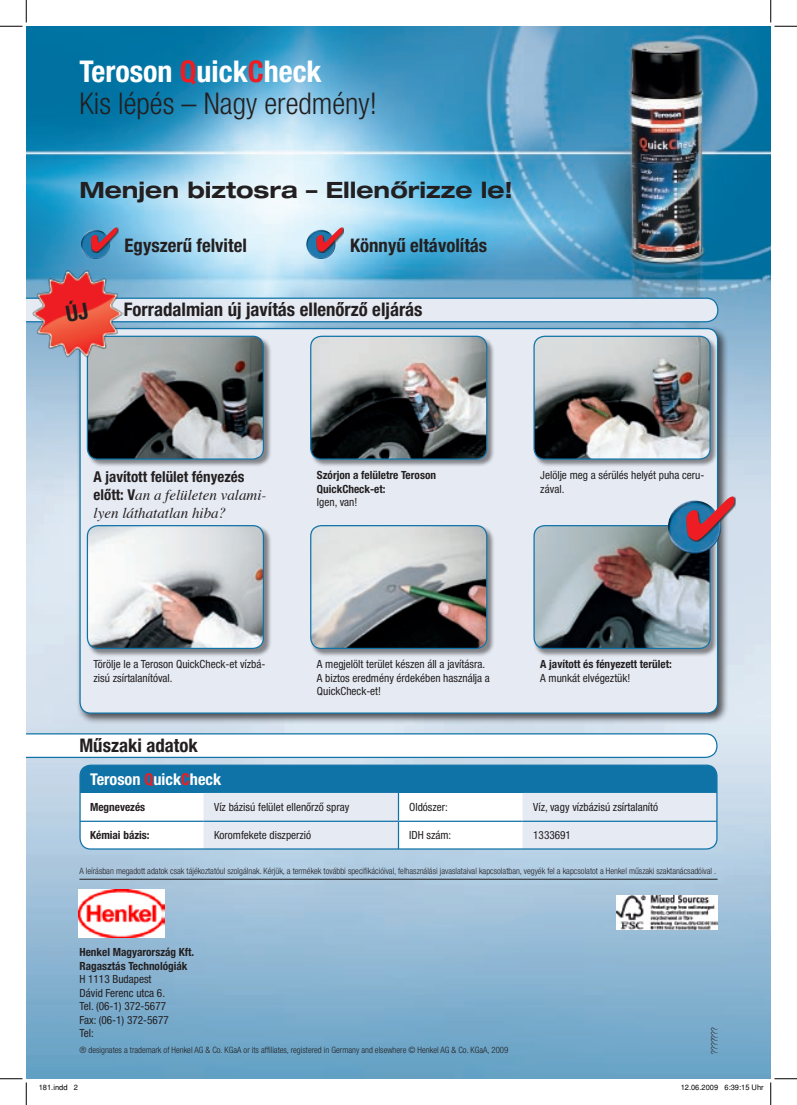
<style>
.page{position:relative;width:797px;height:1105px;background:#fff}
.page>*{position:absolute;margin:0;border:0;box-sizing:border-box;transform-origin:0 0}
.t1{font:300 condensed 30px "Helvetica Neue LT Pro";color:#231f20}
.t2{font:700 condensed 30px "Helvetica Neue LT Pro";color:#fff}
.t3{font:700 expanded 22.5px "Helvetica Neue LT Pro";color:#231f20}
.t4{font:700 condensed 18.75px "Helvetica Neue LT Pro";color:#231f20}
.t5{font:700 condensed 16.25px "Helvetica Neue LT Pro";color:#fff}
.t6{font:italic 15px/18px "Times";color:#231f20}
.t7{font:700 condensed 15px "Helvetica Neue LT Pro";color:#231f20}
.t8{font:condensed 11.25px/13.5px "Helvetica Neue LT Pro";color:#231f20}
.t9{font:700 condensed 11.25px/13.5px "Helvetica Neue LT Pro";color:#231f20}
.t10{font:300 condensed 8.75px "Helvetica Neue LT Pro";color:#231f20}
.t11{font:7.5px "Helvetica";color:#000}
.s1{color:#ee1d23}
.s2{font-family:"Helvetica Neue LT Pro";font-weight:700;font-style:normal;font-stretch:condensed}
</style>
<div class="page">
<img style="left:26px;top:26px;width:744px;height:1053px">
<div style="left:76px;top:325px;width:652px;height:399px;background:#231f20;opacity:.75"></div>
<div style="left:80px;top:329px;width:637px;height:384px;background:#e5eaf3;border-radius:11px"></div>
<div style="left:80px;top:765px;width:637px;height:84px;background:#fff;border-radius:11px"></div>
<div style="left:80px;top:765px;width:637px;height:28px;background:#1073a7"></div>
<svg style="left:203px;top:793px;width:514px;height:56px"></svg>
<hr style="left:80px;top:821px;width:123px;height:1px;background:#1073a7">
<hr style="left:203px;top:821px;width:195px;height:1px;background:#1073a7">
<hr style="left:398px;top:821px;width:124px;height:1px;background:#1073a7">
<hr style="left:522px;top:821px;width:195px;height:1px;background:#1073a7">
<div style="left:79px;top:764px;width:638px;height:86px;border:1px solid #1073a7;border-radius:11px"></div>
<hr style="left:79px;top:879px;width:638px;height:1px;background:#231f20">
<img style="left:78px;top:889px;width:87px;height:48px">
<svg style="left:26px;top:733px;width:691px;height:25px"></svg>
<div style="left:86px;top:335px;width:185px;height:132px;background:#231f20;opacity:.5"></div>
<img style="left:87px;top:336px;width:176px;height:123px">
<div style="left:87px;top:336px;width:177px;height:124px;border:1px solid #1073a7;border-radius:11px"></div>
<div style="left:86px;top:525px;width:185px;height:131px;background:#231f20;opacity:.5"></div>
<img style="left:87px;top:526px;width:176px;height:122px">
<div style="left:87px;top:525px;width:177px;height:124px;border:1px solid #1073a7;border-radius:11px"></div>
<div style="left:310px;top:335px;width:185px;height:132px;background:#231f20;opacity:.5"></div>
<img style="left:311px;top:336px;width:176px;height:123px">
<div style="left:310px;top:336px;width:177px;height:124px;border:1px solid #1073a7;border-radius:11px"></div>
<div style="left:310px;top:525px;width:185px;height:131px;background:#231f20;opacity:.5"></div>
<img style="left:311px;top:526px;width:176px;height:122px">
<div style="left:310px;top:525px;width:177px;height:124px;border:1px solid #1073a7;border-radius:11px"></div>
<div style="left:533px;top:335px;width:185px;height:132px;background:#231f20;opacity:.5"></div>
<img style="left:534px;top:336px;width:176px;height:123px">
<div style="left:533px;top:336px;width:177px;height:124px;border:1px solid #1073a7;border-radius:11px"></div>
<div style="left:533px;top:525px;width:185px;height:131px;background:#231f20;opacity:.5"></div>
<img style="left:534px;top:526px;width:176px;height:122px">
<div style="left:533px;top:525px;width:177px;height:124px;border:1px solid #1073a7;border-radius:11px"></div>
<img style="left:668px;top:501px;width:53px;height:53px;border-radius:27px">
<div style="left:686px;top:497px;width:49px;height:45px;background:#231f20;opacity:.75"></div>
<svg style="left:686px;top:496px;width:48px;height:45px;background:#9d6c80"></svg>
<img style="left:33px;top:268px;width:90px;height:91px">
<img style="left:81px;top:230px;width:29px;height:29px;border-radius:15px">
<div style="left:91px;top:228px;width:28px;height:25px;background:#231f20;opacity:.75"></div>
<svg style="left:91px;top:227px;width:26px;height:25px"></svg>
<img style="left:306px;top:230px;width:29px;height:29px;border-radius:15px">
<div style="left:317px;top:228px;width:27px;height:25px;background:#231f20;opacity:.75"></div>
<svg style="left:316px;top:227px;width:27px;height:25px"></svg>
<img style="left:616px;top:895px;width:101px;height:34px">
<svg style="left:0;top:0;width:27px;height:27px"></svg>
<svg style="left:0;top:1078px;width:27px;height:27px"></svg>
<svg style="left:770px;top:0;width:27px;height:27px"></svg>
<svg style="left:770px;top:1078px;width:27px;height:27px"></svg>
<svg style="left:26px;top:298px;width:692px;height:24px;background:#d7cfd9"></svg>
<h1 class="t2" style="left:79px;top:54px;width:244px">Teroson <span class="s1">Q</span>uick<span class="s1">C</span>heck</h1>
<h1 class="t1" style="left:79px;top:86px;width:299px">Kis lépés – Nagy eredmény!</h1>
<h2 class="t3" style="left:79px;top:175px;width:435px">Menjen biztosra – Ellenőrizze le!</h2>
<h3 class="t4" style="left:124px;top:234px;width:124px">Egyszerű felvitel</h3>
<h3 class="t4" style="left:350px;top:234px;width:139px">Könnyű eltávolítás</h3>
<h3 class="t4" style="left:124px;top:298px;width:300px">Forradalmian új javítás ellenőrző eljárás</h3>
<h3 class="t7" style="left:94px;top:467px;width:152px">A javított felület fényezés</h3>
<h3 class="t6" style="left:94px;top:484px;width:174px"><span class="s2">előtt: V</span>an a felületen valami&shy;lyen láthatatlan hiba?</h3>
<p class="t9" style="left:317px;top:468px;width:121px">Szórjon a felületre Teroson<br>QuickCheck-et:</p>
<p class="t8" style="left:317px;top:495px;width:42px">Igen, van!</p>
<p class="t8" style="left:540px;top:468px;width:166px">Jelölje meg a sérülés helyét puha ceru&shy;zával.</p>
<p class="t8" style="left:94px;top:657px;width:173px">Törölje le a Teroson QuickCheck-et vízbá&shy;zisú zsírtalanítóval.</p>
<h3 class="t4" style="left:79px;top:734px;width:120px">Műszaki adatok</h3>
<h3 class="t5" style="left:90px;top:769px;width:133px">Teroson <span class="s1">Q</span>uick<span class="s1">C</span>heck</h3>
<p class="t8" style="left:317px;top:657px;width:174px">A megjelölt terület készen áll a javításra.<br>A biztos eredmény érdekében használja a<br>QuickCheck-et!</p>
<p class="t9" style="left:540px;top:658px;width:133px">A javított és fényezett terület:</p>
<p class="t8" style="left:540px;top:671px;width:92px">A munkát elvégeztük!</p>
<p class="t9" style="left:90px;top:800px;width:57px">Megnevezés</p>
<p class="t8" style="left:214px;top:800px;width:137px">Víz bázisú felület ellenőrző spray</p>
<p class="t8" style="left:409px;top:800px;width:40px">Oldószer:</p>
<p class="t8" style="left:533px;top:800px;width:126px">Víz, vagy vízbázisú zsírtalanító</p>
<p class="t9" style="left:90px;top:829px;width:61px">Kémiai bázis:</p>
<p class="t8" style="left:214px;top:829px;width:99px">Koromfekete diszperzió</p>
<p class="t8" style="left:409px;top:829px;width:44px">IDH szám:</p>
<p class="t8" style="left:533px;top:829px;width:39px">1333691</p>
<p class="t10" style="left:79px;top:866px;width:638px">A leírásban megadott adatok csak tájékoztatóul szolgálnak. Kérjük, a termékek további specifikációival, felhasználási javaslataival kapcsolatban, vegyék fel a kapcsolatot a Henkel műszaki szaktanácsadóival .</p>
<p class="t9" style="left:79px;top:946px;width:116px">Henkel Magyarország Kft.<br>Ragasztás Technológiák</p>
<p class="t8" style="left:79px;top:972px;width:91px">H 1113 Budapest<br>Dávid Ferenc utca 6.<br>Tel. (06-1) 372-5677<br>Fax: (06-1) 372-5677<br>Tel:</p>
<p class="t10" style="left:79px;top:1045px;width:430px">® designates a trademark of Henkel AG &amp; Co. KGaA or its affiliates, registered in Germany and elsewhere © Henkel AG &amp; Co. KGaA, 2009</p>
<p class="t10" style="left:709px;top:1053px;width:28px;rotate:-90deg">???????</p>
<p class="t11" style="left:39px;top:1083px;width:41px">181.indd 2</p>
<p class="t11" style="left:680px;top:1083px;width:84px">12.06.2009 6:39:15 Uhr</p>
</div>
